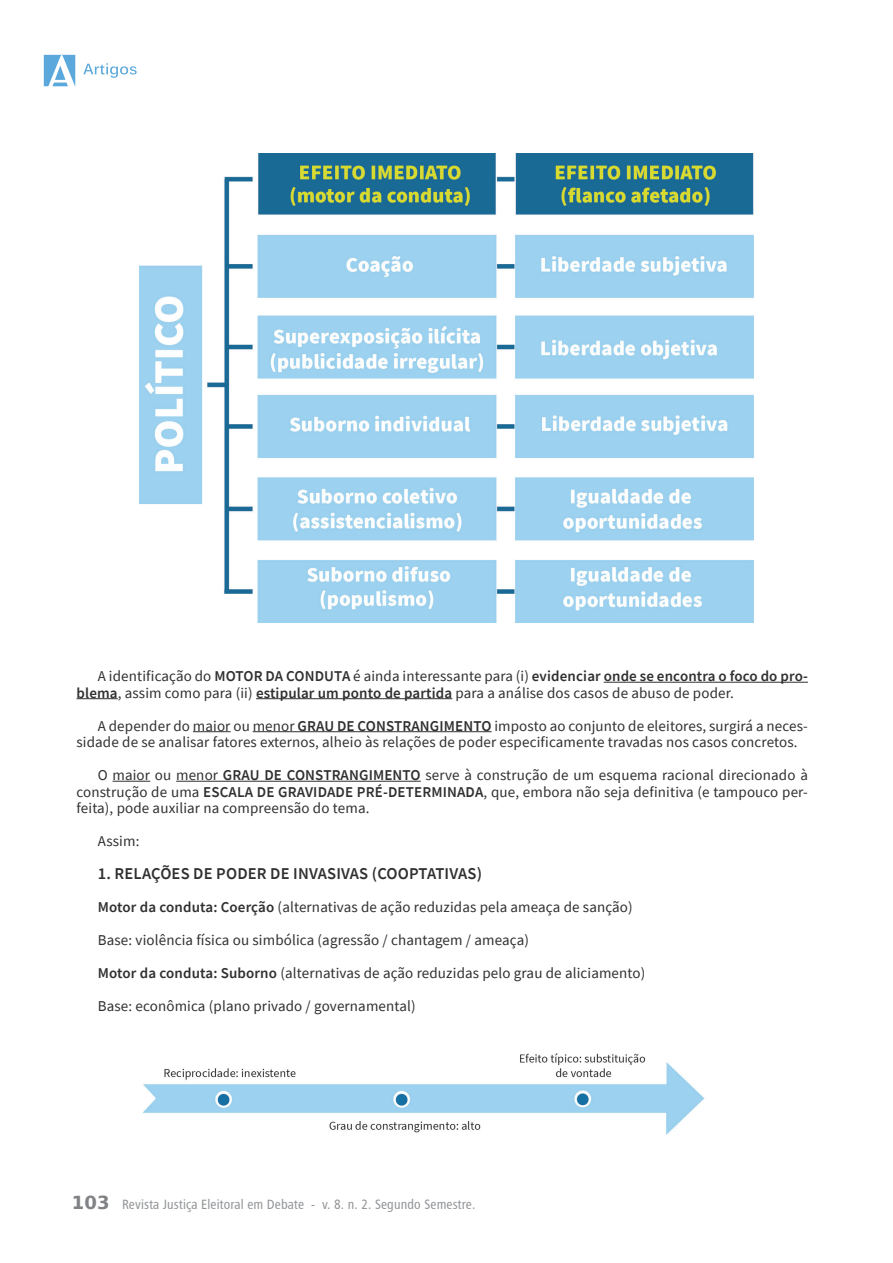
<style>
.page{position:relative;width:893px;height:1263px;background:#fff}
.page>*{position:absolute;margin:0;border:0;box-sizing:border-box;transform-origin:0 0}
.t1{font:700 18px "DejaVu Sans";color:#808285}
.t2{font:600 16.5px "Source Sans Pro";letter-spacing:.01em;color:#312f30}
.t3{font:15px/16.5px "Source Sans Pro";letter-spacing:.01em;color:#312f30}
.t4{font:13.5px "Humanist 777 BT Roman Condensed B";letter-spacing:.01em;color:#939598}
.s1{font-weight:600}
</style>
<div class="page">
<svg style="left:83px;top:63px;width:54px;height:15px"></svg>
<svg style="left:44px;top:55px;width:31px;height:31px"></svg>
<img style="left:140px;top:153px;width:613px;height:469px">
<hr style="left:604px;top:682px;width:204px;height:1px;background:#312f30">
<hr style="left:77px;top:698px;width:41px;height:1px;background:#312f30">
<hr style="left:256px;top:698px;width:196px;height:1px;background:#312f30">
<hr style="left:193px;top:731px;width:38px;height:1px;background:#312f30">
<hr style="left:253px;top:731px;width:239px;height:1px;background:#312f30">
<hr style="left:113px;top:781px;width:37px;height:1px;background:#312f30">
<hr style="left:176px;top:781px;width:245px;height:1px;background:#312f30">
<img style="left:142px;top:1053px;width:563px;height:82px">
<p class="t3" style="left:77px;top:668px;width:733px;text-indent:21px">A identificação do <span class="s1">MOTOR DA CONDUTA</span> é ainda interessante para (i) <span class="s1">evidenciar onde se encontra o foco do pro&shy;blema</span>, assim como para (ii) <span class="s1">estipular um ponto de partida</span> para a análise dos casos de abuso de poder.</p>
<p class="t3" style="left:77px;top:717px;width:733px;text-indent:21px">A depender do maior ou menor <span class="s1">GRAU DE CONSTRANGIMENTO</span> imposto ao conjunto de eleitores, surgirá a neces&shy;sidade de se analisar fatores externos, alheio às relações de poder especificamente travadas nos casos concretos.</p>
<p class="t3" style="left:77px;top:767px;width:733px;text-align:justify;text-indent:21px">O maior ou menor <span class="s1">GRAU DE CONSTRANGIMENTO</span> serve à construção de um esquema racional direcionado à construção de uma <span class="s1">ESCALA DE GRAVIDADE PRÉ-DETERMINADA</span>, que, embora não seja definitiva (e tampouco per&shy;feita), pode auxiliar na compreensão do tema.</p>
<p class="t3" style="left:98px;top:833px;width:43px">Assim:</p>
<p class="t2" style="left:98px;top:863px;width:386px">1. RELAÇÕES DE PODER DE INVASIVAS (COOPTATIVAS)</p>
<p class="t3" style="left:98px;top:899px;width:536px"><span class="s1">Motor da conduta: Coerção</span> (alternativas de ação reduzidas pela ameaça de sanção)</p>
<p class="t3" style="left:98px;top:932px;width:433px">Base: violência física ou simbólica (agressão / chantagem / ameaça)</p>
<p class="t3" style="left:98px;top:965px;width:549px"><span class="s1">Motor da conduta: Suborno</span> (alternativas de ação reduzidas pelo grau de aliciamento)</p>
<p class="t3" style="left:98px;top:998px;width:319px">Base: econômica (plano privado / governamental)</p>
<p class="t1" style="left:72px;top:1187px;width:39px">103</p>
<p class="t4" style="left:122px;top:1196px;width:355px">Revista Justiça Eleitoral em Debate - v. 8. n. 2. Segundo Semestre.</p>
</div>
